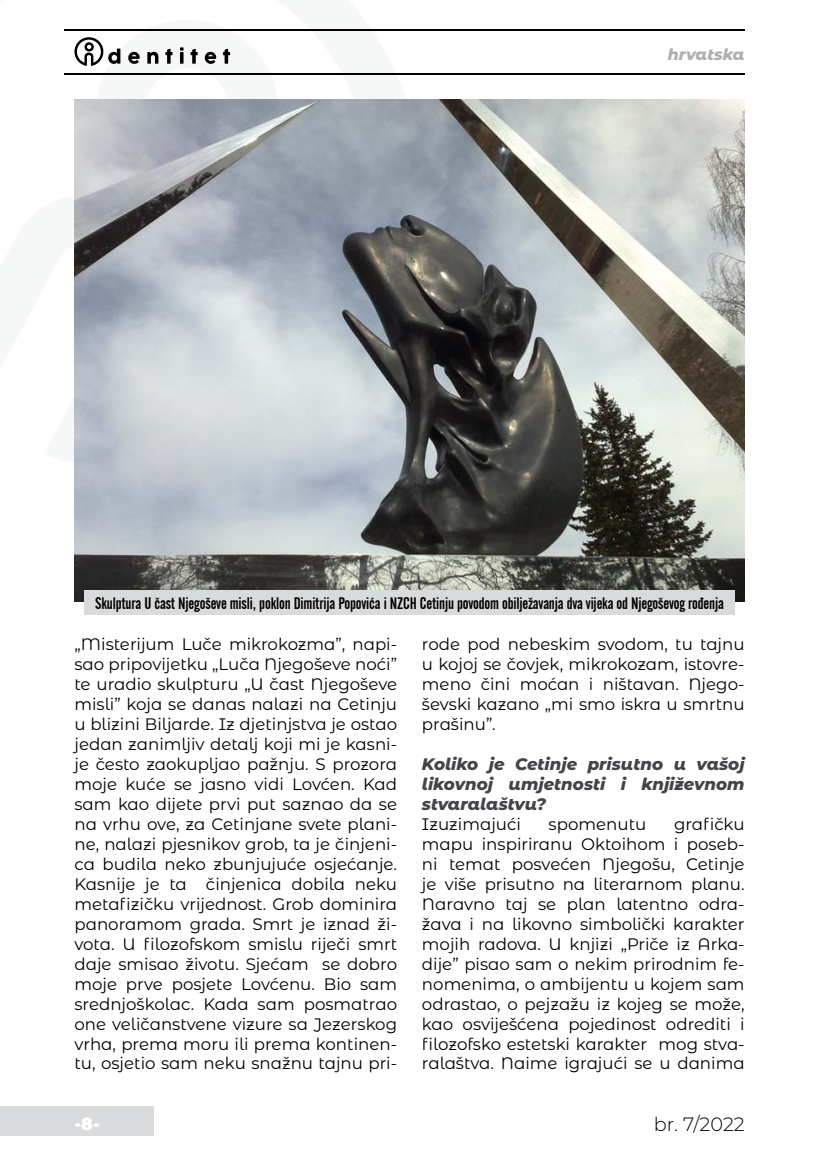
<style>
.page{position:relative;width:820px;height:1166px;background:#fff}
.page>*{position:absolute;margin:0;border:0;box-sizing:border-box;transform-origin:0 0}
.t1{font:300 19.25px "Montserrat Alternates";color:#000}
.t2{font:900 17.5px "Montserrat";color:#fff}
.t3{font:16.62px/19.9px "Montserrat Alternates";color:#000;text-align:justify}
.t4{font:16.62px "Alternate Gothic No 2 BT";letter-spacing:-.01em;color:#000}
.t5{font:italic 800 16.62px/19.9px "Montserrat Alternates";color:#454347;text-align:justify}
.t6{font:italic 800 15.75px "Montserrat Alternates";color:#aeafb2}
</style>
<div class="page">
<div style="left:0;top:1106px;width:154px;height:30px;background:#d8dadc"></div>
<svg style="left:74px;top:37px;width:217px;height:37px"></svg>
<hr style="left:64px;top:29px;width:680px;height:2px;background:#000">
<hr style="left:64px;top:74px;width:680px;height:1px;background:#000">
<img style="left:74px;top:99px;width:670px;height:502px">
<div style="left:84px;top:590px;width:650px;height:25px;background:#d8dadc"></div>
<p class="t6" style="left:667px;top:47px;width:78px">hrvatska</p>
<p class="t4" style="left:95px;top:594px;width:630px">Skulptura U čast Njegoševe misli, poklon Dimitrija Popovića i NZCH Cetinju povodom obilježavanja dva vijeka od Njegoševog rođenja</p>
<p class="t3" style="left:74px;top:635px;width:324px">„Misterijum Luče mikrokozma”, napi&shy;sao pripovijetku „Luča Njegoševe noći” te uradio skulpturu „U čast Njegoševe misli” koja se danas nalazi na Cetinju u blizini Biljarde. Iz djetinjstva je ostao jedan zanimljiv detalj koji mi je kasni&shy;je često zaokupljao pažnju. S prozora moje kuće se jasno vidi Lovćen. Kad sam kao dijete prvi put saznao da se na vrhu ove, za Cetinjane svete plani&shy;ne, nalazi pjesnikov grob, ta je činjeni&shy;ca budila neko zbunjujuće osjećanje.<br>Kasnije je ta činjenica dobila neku metafizičku vrijednost. Grob dominira panoramom grada. Smrt je iznad ži&shy;vota. U filozofskom smislu riječi smrt daje smisao životu. Sjećam se dobro moje prve posjete Lovćenu. Bio sam srednjoškolac. Kada sam posmatrao one veličanstvene vizure sa Jezerskog vrha, prema moru ili prema kontinen&shy;tu, osjetio sam neku snažnu tajnu pri-</p>
<p class="t3" style="left:422px;top:635px;width:324px">rode pod nebeskim svodom, tu tajnu u kojoj se čovjek, mikrokozam, istovre&shy;meno čini moćan i ništavan. Njego&shy;ševski kazano „mi smo iskra u smrtnu prašinu”.</p>
<p class="t5" style="left:422px;top:755px;width:324px">Koliko je Cetinje prisutno u vašoj likovnoj umjetnosti i književnom stvaralaštvu?</p>
<p class="t3" style="left:422px;top:815px;width:100px">Izuzimajući</p>
<p class="t3" style="left:548px;top:815px;width:99px">spomenutu</p>
<p class="t3" style="left:422px;top:815px;width:324px;text-indent:252px">grafičku mapu inspiriranu Oktoihom i poseb&shy;ni temat posvećen Njegošu, Cetinje je više prisutno na literarnom planu.<br>Naravno taj se plan latentno odra&shy;žava i na likovno simbolički karakter mojih radova. U knjizi „Priče iz Arka&shy;dije” pisao sam o nekim prirodnim fe&shy;nomenima, o ambijentu u kojem sam odrastao, o pejzažu iz kojeg se može, kao osviješćena pojedinost odrediti i filozofsko estetski karakter mog stva&shy;ralaštva. Naime igrajući se u danima</p>
<p class="t2" style="left:74px;top:1115px;width:27px">-8-</p>
<p class="t1" style="left:653px;top:1114px;width:92px">br. 7/2022</p>
</div>
